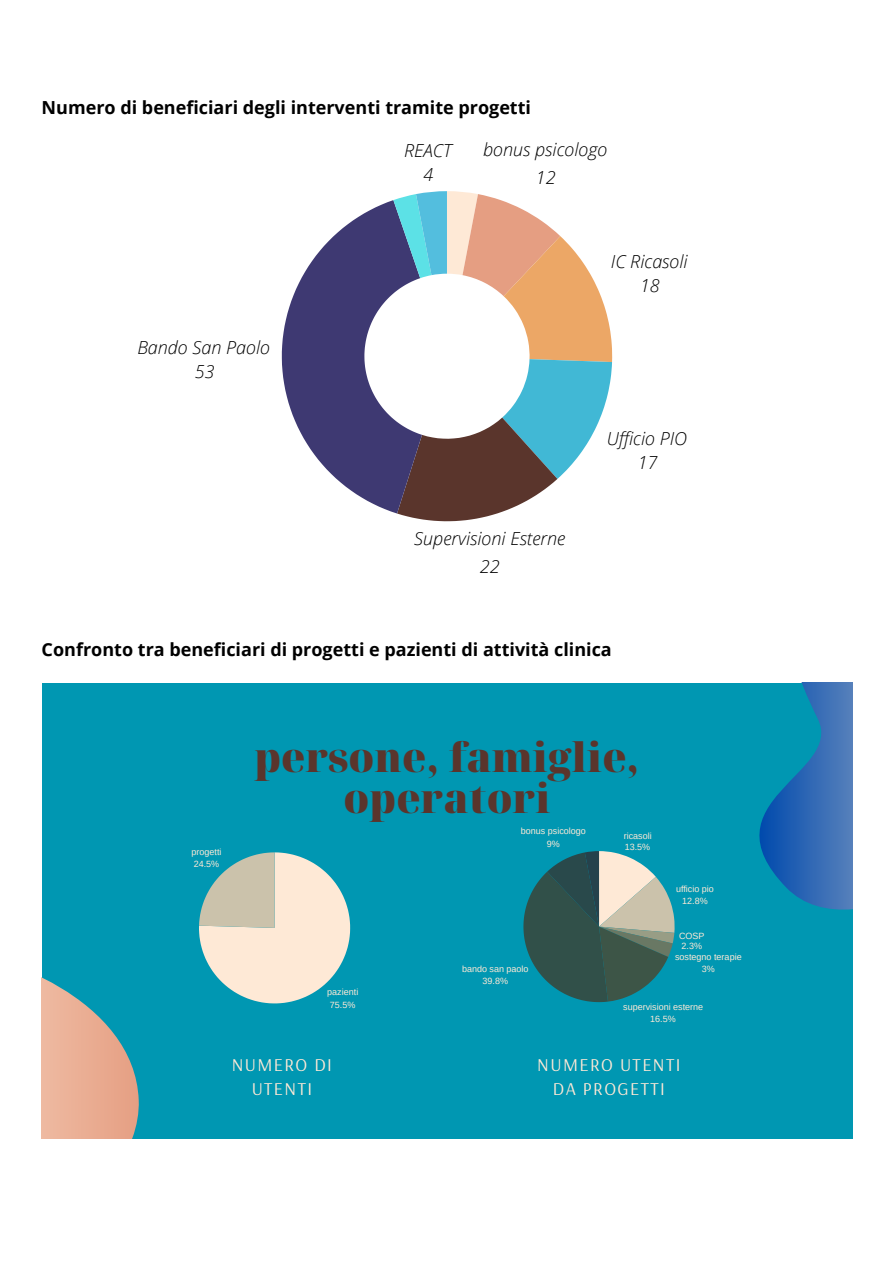
<style>
.page{position:relative;width:894px;height:1263px;background:#fff}
.page>*{position:absolute;margin:0;border:0;box-sizing:border-box;transform-origin:0 0}
.t1{font:900 40.5px/40.5px "Noto Serif Display";color:#5a352c;text-align:center}
.t2{font:700 18px "Open Sans";color:#000}
.t3{font:italic 300 18px "Open Sans";color:#000}
.t4{font:18px/23.2px "Arsenal";letter-spacing:.08em;color:#fee9d6;text-align:center}
.t5{font:9px "Arimo";color:#fee9d6}
</style>
<div class="page">
<svg style="left:282px;top:191px;width:330px;height:330px"></svg>
<div style="left:42px;top:683px;width:810px;height:455px;background:#0097b2"></div>
<svg style="left:523px;top:851px;width:151px;height:151px"></svg>
<svg style="left:199px;top:852px;width:151px;height:151px"></svg>
<svg style="left:759px;top:683px;width:93px;height:227px"></svg>
<svg style="left:42px;top:977px;width:97px;height:161px"></svg>
<p class="t2" style="left:42px;top:94px;width:491px">Numero di beneficiari degli interventi tramite progetti</p>
<p class="t3" style="left:137px;top:335px;width:134px">Bando San Paolo</p>
<p class="t3" style="left:195px;top:359px;width:21px">53</p>
<p class="t3" style="left:404px;top:137px;width:49px">REACT</p>
<p class="t3" style="left:423px;top:161px;width:11px">4</p>
<p class="t3" style="left:483px;top:137px;width:126px">bonus psicologo</p>
<p class="t3" style="left:536px;top:165px;width:21px">12</p>
<p class="t3" style="left:610px;top:248px;width:78px">IC Ricasoli</p>
<p class="t3" style="left:640px;top:272px;width:21px">18</p>
<p class="t3" style="left:606px;top:426px;width:82px">Ufficio PIO</p>
<p class="t3" style="left:637px;top:450px;width:21px">17</p>
<p class="t3" style="left:414px;top:526px;width:153px">Supervisioni Esterne</p>
<p class="t3" style="left:480px;top:553px;width:21px">22</p>
<p class="t2" style="left:42px;top:637px;width:571px">Confronto tra beneficiari di progetti e pazienti di attività clinica</p>
<p class="t5" style="left:191px;top:847px;width:32px">progetti</p>
<p class="t5" style="left:194px;top:859px;width:27px">24.5%</p>
<p class="t1" style="left:254px;top:736px;width:387px">persone, famiglie, operatori</p>
<p class="t5" style="left:327px;top:987px;width:33px">pazienti</p>
<p class="t5" style="left:330px;top:999px;width:27px">75.5%</p>
<p class="t5" style="left:520px;top:826px;width:67px">bonus psicologo</p>
<p class="t5" style="left:546px;top:839px;width:15px">9%</p>
<p class="t5" style="left:462px;top:964px;width:68px">bando san paolo</p>
<p class="t5" style="left:482px;top:976px;width:27px">39.8%</p>
<p class="t5" style="left:623px;top:831px;width:29px">ricasoli</p>
<p class="t5" style="left:624px;top:841px;width:27px">13.5%</p>
<p class="t5" style="left:676px;top:884px;width:39px">ufficio pio</p>
<p class="t5" style="left:682px;top:896px;width:27px">12.8%</p>
<p class="t5" style="left:679px;top:931px;width:27px">COSP</p>
<p class="t5" style="left:681px;top:941px;width:22px">2.3%</p>
<p class="t5" style="left:675px;top:951px;width:68px">sostegno terapie</p>
<p class="t5" style="left:701px;top:964px;width:15px">3%</p>
<p class="t5" style="left:623px;top:1002px;width:82px">supervisioni esterne</p>
<p class="t5" style="left:650px;top:1014px;width:27px">16.5%</p>
<p class="t4" style="left:232px;top:1053px;width:102px">NUMERO DI<br>UTENTI</p>
<p class="t4" style="left:537px;top:1053px;width:145px">NUMERO UTENTI<br>DA PROGETTI</p>
</div>
